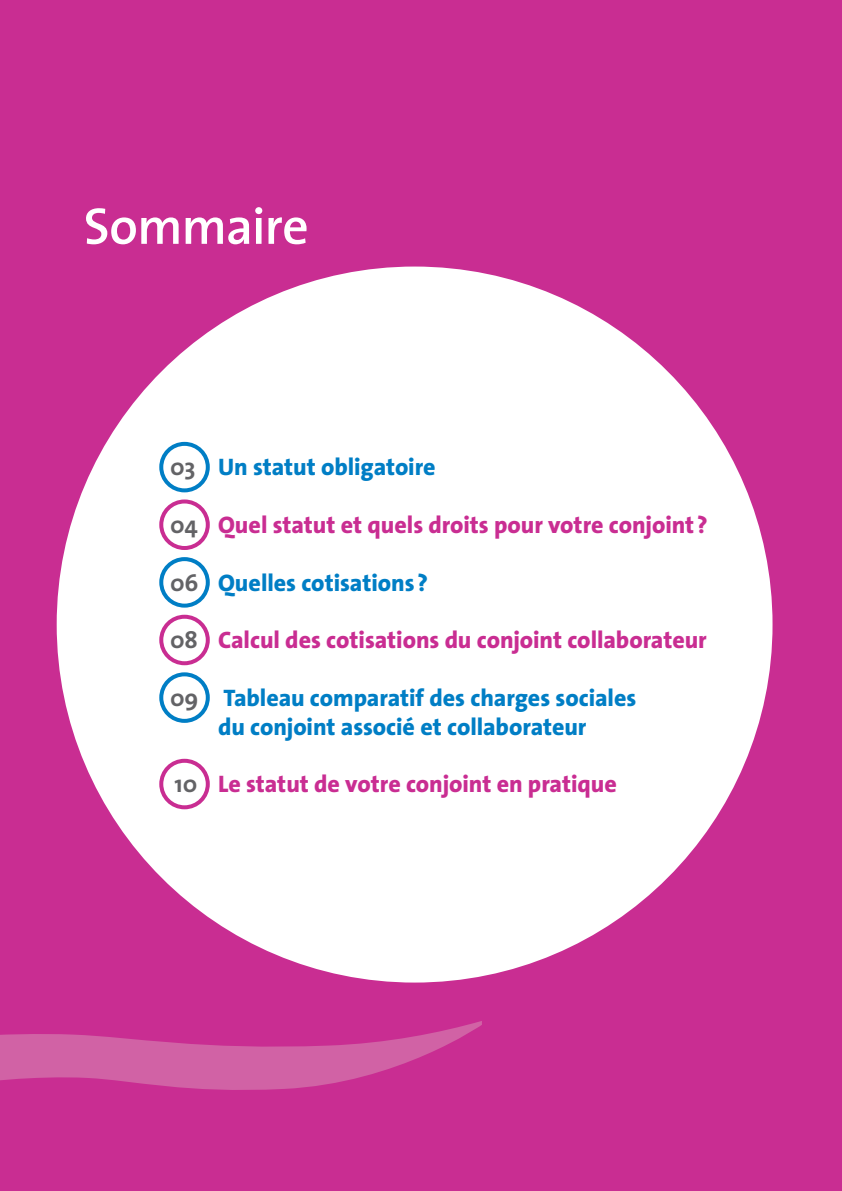
<style>
.page{position:relative;width:842px;height:1191px;background:#c92d92}
.page>*{position:absolute;margin:0;border:0;box-sizing:border-box;transform-origin:0 0}
.t1{font:600 52px "The Sans";letter-spacing:-.02em;color:#fff}
.t2{font:800 24px "The Sans";letter-spacing:-.005em;color:#c92d92}
.t3{font:800 24px/28.8px "The Sans";letter-spacing:-.005em;color:#007ec5;text-align:center}
.s1{font-weight:700;color:#636366}
</style>
<div class="page">
<div style="left:57px;top:266px;width:715px;height:716px;background:#fff;border-radius:50%"></div>
<div style="left:159px;top:442px;width:51px;height:50px;border:4px solid #007ec5;border-radius:50%"></div>
<div style="left:159px;top:499px;width:51px;height:51px;border:4px solid #c92d92;border-radius:50%"></div>
<div style="left:159px;top:557px;width:51px;height:50px;border:4px solid #007ec5;border-radius:50%"></div>
<div style="left:159px;top:615px;width:51px;height:50px;border:4px solid #c92d92;border-radius:50%"></div>
<div style="left:159px;top:672px;width:51px;height:51px;border:4px solid #007ec5;border-radius:50%"></div>
<div style="left:159px;top:759px;width:51px;height:50px;border:4px solid #c92d92;border-radius:50%"></div>
<svg style="left:0;top:1021px;width:482px;height:69px"></svg>
<h1 class="t1" style="left:84px;top:183px;width:227px">Sommaire</h1>
<p class="t3" style="left:170px;top:452px;width:267px"><span class="s1">03</span> Un statut obligatoire</p>
<p class="t2" style="left:170px;top:504px;width:539px"><span class="s1">04</span> Quel statut et quels droits pour votre conjoint ?</p>
<p class="t3" style="left:170px;top:567px;width:259px"><span class="s1">06</span> Quelles cotisations ?</p>
<p class="t2" style="left:170px;top:620px;width:538px"><span class="s1">08</span> Calcul des cotisations du conjoint collaborateur</p>
<p class="t3" style="left:170px;top:683px;width:468px"><span class="s1">09</span> Tableau comparatif des charges sociales du conjoint associé et collaborateur</p>
<p class="t2" style="left:175px;top:764px;width:444px"><span class="s1">10</span> Le statut de votre conjoint en pratique</p>
</div>
